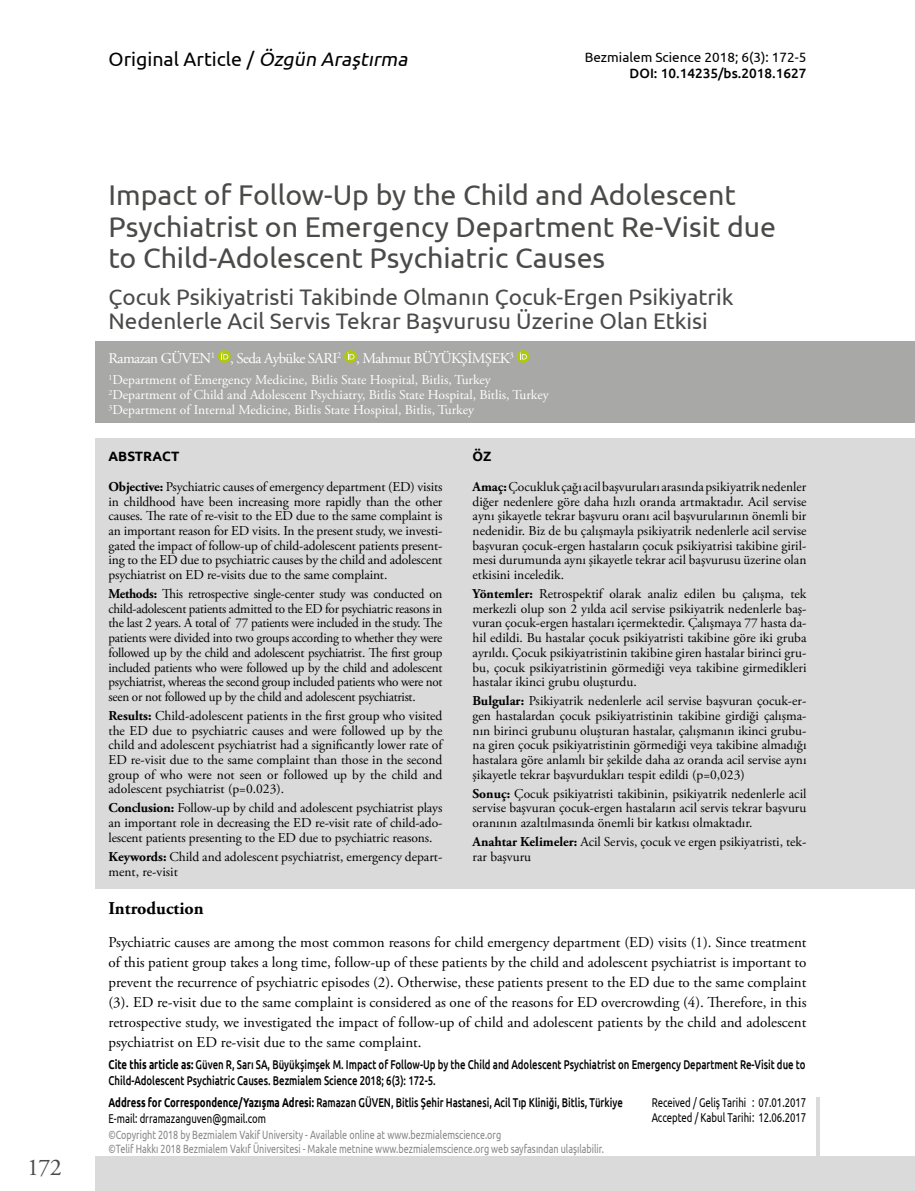
<style>
.page{position:relative;width:915px;height:1191px;background:#fff}
.page>*{position:absolute;margin:0;border:0;box-sizing:border-box;transform-origin:0 0}
.t1{font:28.5px/31.5px "Ubuntu";color:#4a4a49}
.t2{font:24px "Adobe Garamond Pro";color:#4a4a49}
.t3{font:22.5px/24px "Ubuntu";color:#4a4a49}
.t4{font:19.5px "Ubuntu";color:#000}
.t5{font:700 18px "Adobe Garamond Pro";color:#000}
.t6{font:15px/20px "Adobe Garamond Pro";color:#000;text-align:justify}
.t7{font:15px "Adobe Garamond Pro";letter-spacing:-.04em;color:#fff}
.t8{font:13.5px/14.7px "Adobe Garamond Pro";color:#000;text-align:justify}
.t9{font:13.5px/15px "Adobe Garamond Pro";color:#fff}
.t10{font:13.5px "Ubuntu";color:#000}
.t11{font:500 13.5px "Ubuntu";color:#000}
.t12{font:700 13.5px "Ubuntu";color:#000}
.t13{font:500 12.75px/15.3px "Ubuntu";color:#000;scale:.75 1}
.t14{font:12.75px/14.5px "Ubuntu";color:#000;scale:.75 1}
.t15{font:12px/13.5px "Ubuntu";color:#878787;scale:.75 1}
.s1{font-style:italic}
.s2{font-weight:700}
.s3{font-weight:400}
</style>
<div class="page">
<div style="left:96px;top:1157px;width:818px;height:34px;background:#dadada"></div>
<svg style="left:815px;top:1097px;width:4px;height:60px"></svg>
<div style="left:96px;top:438px;width:818px;height:450px;background:#dadada"></div>
<div style="left:96px;top:341px;width:818px;height:82px;background:#a8a8a7"></div>
<svg style="left:218px;top:350px;width:13px;height:13px"></svg>
<svg style="left:221px;top:352px;width:7px;height:7px"></svg>
<svg style="left:344px;top:350px;width:13px;height:13px"></svg>
<svg style="left:347px;top:352px;width:7px;height:7px"></svg>
<svg style="left:516px;top:350px;width:13px;height:13px"></svg>
<svg style="left:519px;top:352px;width:7px;height:7px"></svg>
<h2 class="t2" style="left:27px;top:1152px;width:36px">172</h2>
<h3 class="t4" style="left:108px;top:47px;width:304px">Original Article / <span class="s1">Özgün Araştırma</span></h3>
<p class="t10" style="left:584px;top:49px;width:223px">Bezmialem Science 2018; 6(3): 172-5</p>
<p class="t11" style="left:629px;top:65px;width:178px">DOI: 10.14235/bs.2018.1627</p>
<h1 class="t1" style="left:108px;top:178px;width:669px">Impact of Follow-Up by the Child and Adolescent<br>Psychiatrist on Emergency Department Re-Visit due to Child-Adolescent Psychiatric Causes</h1>
<h3 class="t3" style="left:108px;top:284px;width:626px">Çocuk Psikiyatristi Takibinde Olmanın Çocuk-Ergen Psikiyatrik<br>Nedenlerle Acil Servis Tekrar Başvurusu Üzerine Olan Etkisi</h3>
<p class="t7" style="left:108px;top:349px;width:406px">Ramazan GÜVEN<sup>1</sup> , Seda Aybüke SARI<sup>2</sup> , Mahmut BÜYÜKŞİMŞEK<sup>3</sup></p>
<p class="t9" style="left:108px;top:373px;width:441px"><sup>1</sup>Department of Emergency Medicine, Bitlis State Hospital, Bitlis, Turkey<br><sup>2</sup>Department of Child and Adolescent Psychiatry, Bitlis State Hospital, Bitlis, Turkey<br><sup>3</sup>Department of Internal Medicine, Bitlis State Hospital, Bitlis, Turkey</p>
<p class="t12" style="left:472px;top:448px;width:20px">ÖZ</p>
<p class="t8" style="left:472px;top:480px;width:335px"><span class="s2">Amaç:</span> Çocukluk çağı acil başvuruları arasında psikiyatrik nedenler diğer nedenlere göre daha hızlı oranda artmaktadır. Acil servise aynı şikayetle tekrar başvuru oranı acil başvurularının önemli bir nedenidir. Biz de bu çalışmayla psikiyatrik nedenlerle acil servise başvuran çocuk-ergen hastaların çocuk psikiyatrisi takibine giril&shy;mesi durumunda aynı şikayetle tekrar acil başvurusu üzerine olan etkisini inceledik.</p>
<p class="t8" style="left:472px;top:587px;width:335px"><span class="s2">Yöntemler:</span> Retrospektif olarak analiz edilen bu çalışma, tek merkezli olup son 2 yılda acil servise psikiyatrik nedenlerle baş&shy;vuran çocuk-ergen hastaları içermektedir. Çalışmaya 77 hasta da&shy;hil edildi. Bu hastalar çocuk psikiyatristi takibine göre iki gruba ayrıldı. Çocuk psikiyatristinin takibine giren hastalar birinci gru&shy;bu, çocuk psikiyatristinin görmediği veya takibine girmedikleri hastalar ikinci grubu oluşturdu.</p>
<p class="t8" style="left:472px;top:694px;width:335px"><span class="s2">Bulgular:</span> Psikiyatrik nedenlerle acil servise başvuran çocuk-er&shy;gen hastalardan çocuk psikiyatristinin takibine girdiği çalışma&shy;nın birinci grubunu oluşturan hastalar, çalışmanın ikinci grubu&shy;na giren çocuk psikiyatristinin görmediği veya takibine almadığı hastalara göre anlamlı bir şekilde daha az oranda acil servise aynı şikayetle tekrar başvurdukları tespit edildi (p=0,023)</p>
<p class="t8" style="left:472px;top:786px;width:335px"><span class="s2">Sonuç:</span> Çocuk psikiyatristi takibinin, psikiyatrik nedenlerle acil servise başvuran çocuk-ergen hastaların acil servis tekrar başvuru oranının azaltılmasında önemli bir katkısı olmaktadır.</p>
<p class="t8" style="left:472px;top:835px;width:335px"><span class="s2">Anahtar Kelimeler:</span> Acil Servis, çocuk ve ergen psikiyatristi, tek&shy;rar başvuru</p>
<p class="t12" style="left:108px;top:448px;width:72px">ABSTRACT</p>
<p class="t8" style="left:108px;top:480px;width:335px"><span class="s2">Objective:</span> Psychiatric causes of emergency department (ED) visits in childhood have been increasing more rapidly than the other causes. The rate of re-visit to the ED due to the same complaint is an important reason for ED visits. In the present study, we investi&shy;gated the impact of follow-up of child-adolescent patients present&shy;ing to the ED due to psychiatric causes by the child and adolescent psychiatrist on ED re-visits due to the same complaint.</p>
<p class="t8" style="left:108px;top:587px;width:335px"><span class="s2">Methods:</span> This retrospective single-center study was conducted on child-adolescent patients admitted to the ED for psychiatric reasons in the last 2 years. A total of 77 patients were included in the study. The patients were divided into two groups according to whether they were followed up by the child and adolescent psychiatrist. The first group included patients who were followed up by the child and adolescent psychiatrist, whereas the second group included patients who were not seen or not followed up by the child and adolescent psychiatrist.</p>
<p class="t8" style="left:108px;top:709px;width:335px"><span class="s2">Results:</span> Child-adolescent patients in the first group who visited the ED due to psychiatric causes and were followed up by the child and adolescent psychiatrist had a significantly lower rate of ED re-visit due to the same complaint than those in the second group of who were not seen or followed up by the child and adolescent psychiatrist (p=0.023).</p>
<p class="t8" style="left:108px;top:801px;width:335px"><span class="s2">Conclusion:</span> Follow-up by child and adolescent psychiatrist plays an important role in decreasing the ED re-visit rate of child-ado&shy;lescent patients presenting to the ED due to psychiatric reasons.</p>
<p class="t8" style="left:108px;top:849px;width:335px"><span class="s2">Keywords:</span> Child and adolescent psychiatrist, emergency depart&shy;ment, re-visit</p>
<h3 class="t5" style="left:108px;top:898px;width:97px">Introduction</h3>
<p class="t6" style="left:108px;top:932px;width:699px">Psychiatric causes are among the most common reasons for child emergency department (ED) visits (1). Since treatment of this patient group takes a long time, follow-up of these patients by the child and adolescent psychiatrist is important to prevent the recurrence of psychiatric episodes (2). Otherwise, these patients present to the ED due to the same complaint (3). ED re-visit due to the same complaint is considered as one of the reasons for ED overcrowding (4). Therefore, in this retrospective study, we investigated the impact of follow-up of child and adolescent patients by the child and adolescent psychiatrist on ED re-visit due to the same complaint.</p>
<p class="t13" style="left:108px;top:1056px;width:930px"><span class="s2">Cite this article as:</span> Güven R, Sarı SA, Büyükşimşek M. Impact of Follow-Up by the Child and Adolescent Psychiatrist on Emergency Department Re-Visit due to<br>Child-Adolescent Psychiatric Causes. Bezmialem Science 2018; 6(3): 172-5.</p>
<p class="t13" style="left:108px;top:1094px;width:687px"><span class="s2">Address for Correspondence/Yazışma Adresi:</span> Ramazan GÜVEN, Bitlis Şehir Hastanesi, Acil Tıp Kliniği, Bitlis, Türkiye<br><span class="s3">E-mail: drramazanguven@gmail.com</span></p>
<p class="t15" style="left:108px;top:1127px;width:662px">©Copyright 2018 by Bezmialem Vakif University - Available online at www.bezmialemscience.org<br>©Telif Hakkı 2018 Bezmialem Vakıf Üniversitesi - Makale metnine www.bezmialemscience.org web sayfasından ulaşılabilir.</p>
<p class="t14" style="left:651px;top:1095px;width:208px">Received / Geliş Tarihi : 07.01.2017<br>Accepted / Kabul Tarihi: 12.06.2017</p>
</div>
